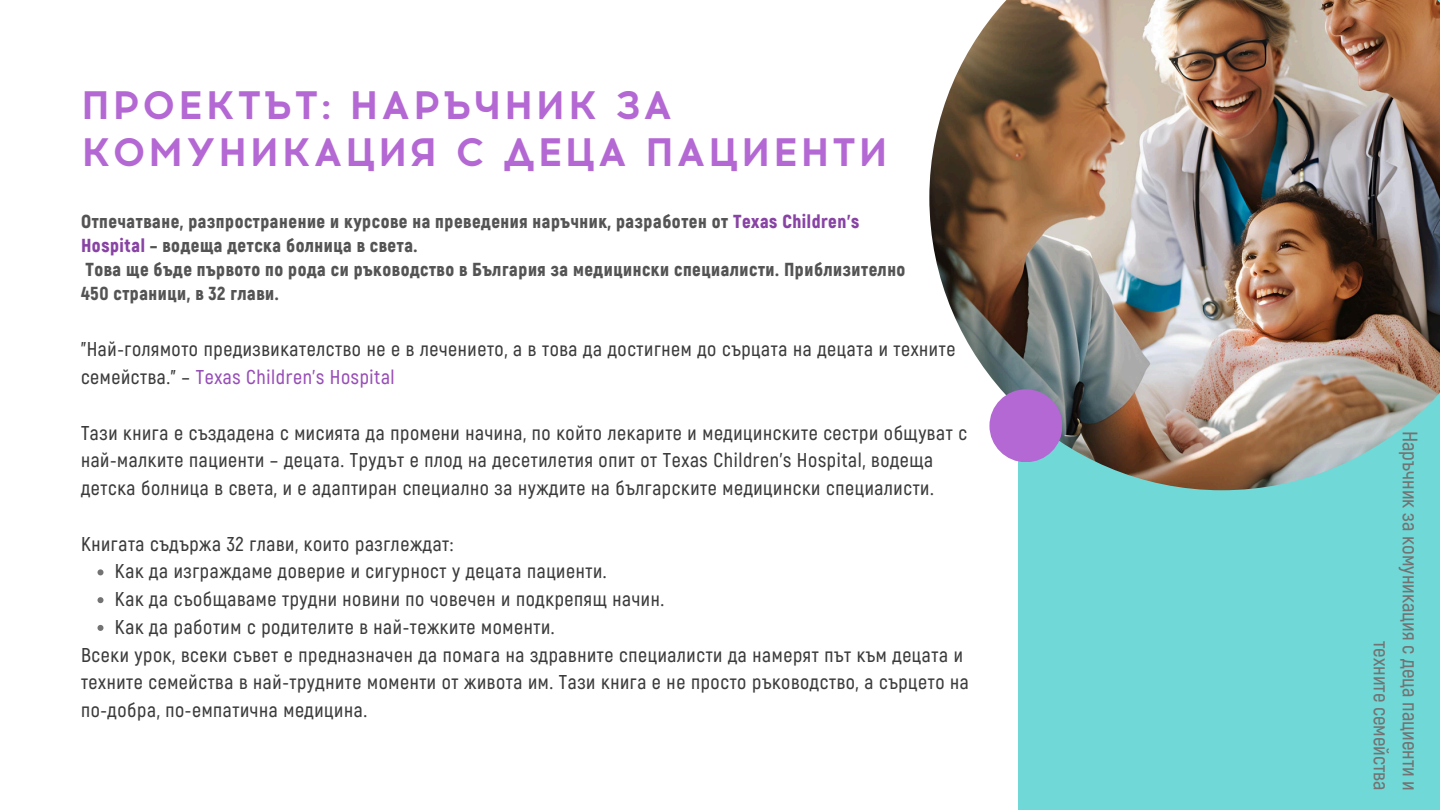
<style>
.page{position:relative;width:1440px;height:810px;background:#fff}
.page>*{position:absolute;margin:0;border:0;box-sizing:border-box;transform-origin:0 0}
.t1{font:700 39.6px/47.6px "Acrom";letter-spacing:.06em;color:#b468d3}
.t2{font:600 21px/29.2px "Akrobat";color:#737373;text-align:right}
.t3{font:600 20px/27.8px "Akrobat";letter-spacing:.03em;color:#3c3b3b}
.t4{font:900 18.8px/24px "Akrobat";letter-spacing:.03em;color:#545454}
.s1{color:#8843a4}
.s2{color:#984eb7}
</style>
<div class="page">
<div style="left:1019px;top:0;width:421px;height:810px;background:#70d8d6"></div>
<img style="left:929px;top:0;width:511px;height:490px">
<div style="left:989px;top:389px;width:73px;height:73px;background:#b468d3;border-radius:50%"></div>
<svg style="left:98px;top:569px;width:6px;height:6px"></svg>
<svg style="left:98px;top:597px;width:6px;height:6px"></svg>
<svg style="left:98px;top:625px;width:6px;height:6px"></svg>
<h2 class="t1" style="left:81px;top:81px;width:808px">ПРОЕКТЪТ: НАРЪЧНИК ЗА<br>КОМУНИКАЦИЯ С ДЕЦА ПАЦИЕНТИ</h2>
<h1 class="t4" style="left:81px;top:210px;width:780px">Отпечатване, разпространение и курсове на преведения наръчник, разработен от <span class="s1">Texas Children’s<br>Hospital</span> – водеща детска болница в света.</h1>
<p class="t4" style="left:81px;top:258px;width:826px">Това ще бъде първото по рода си ръководство в България за медицински специалисти. Приблизително<br>450 страници, в 32 глави.</p>
<p class="t3" style="left:81px;top:336px;width:876px">"Най-голямото предизвикателство не е в лечението, а в това да достигнем до сърцата на децата и техните семейства." – <span class="s2">Texas Children’s Hospital</span></p>
<h2 class="t3" style="left:81px;top:420px;width:888px">Тази книга е създадена с мисията да промени начина, по който лекарите и медицинските сестри общуват с най-малките пациенти – децата. Трудът е плод на десетилетия опит от Texas Children’s Hospital, водеща детска болница в света, и е адаптиран специално за нуждите на българските медицински специалисти.</h2>
<h2 class="t3" style="left:81px;top:531px;width:374px">Книгата съдържа 32 глави, които разглеждат:</h2>
<h2 class="t3" style="left:115px;top:558px;width:493px">Как да изграждаме доверие и сигурност у децата пациенти.</h2>
<p class="t3" style="left:115px;top:586px;width:551px">Как да съобщаваме трудни новини по човечен и подкрепящ начин.</p>
<p class="t3" style="left:115px;top:614px;width:441px">Как да работим с родителите в най-тежките моменти.</p>
<p class="t3" style="left:81px;top:642px;width:889px">Всеки урок, всеки съвет е предназначен да помага на здравните специалисти да намерят път към децата и техните семейства в най-трудните моменти от живота им. Тази книга е не просто ръководство, а сърцето на по-добра, по-емпатична медицина.</p>
<h2 class="t2" style="left:1424px;top:431px;width:362px;rotate:90deg">Наръчник за комуникация с деца пациенти и техните семейства</h2>
</div>
